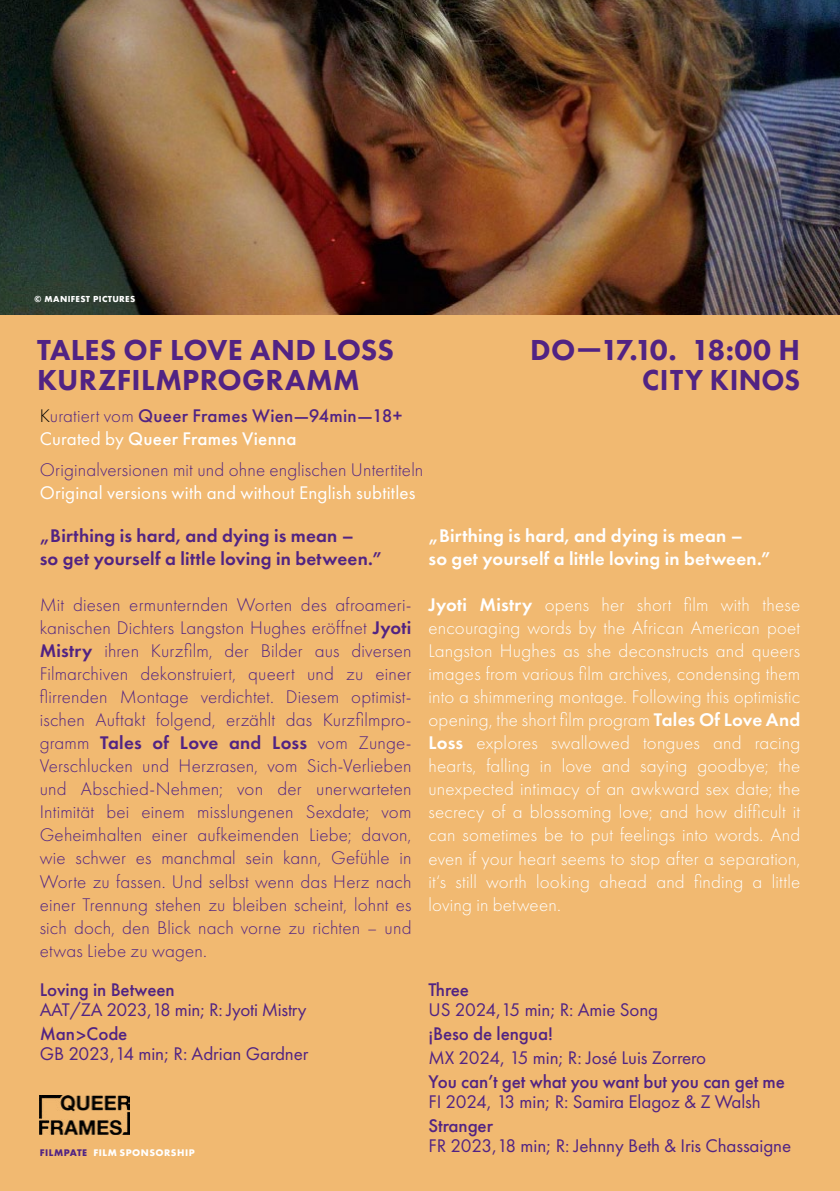
<style>
.page{position:relative;width:840px;height:1191px;background:#fff}
.page>*{position:absolute;margin:0;border:0;box-sizing:border-box;transform-origin:0 0}
.t1{font:800 30px/30px "Futura PT";letter-spacing:.01em;color:#512383}
.t2{font:300 19px/23px "Futura PT";letter-spacing:.01em;color:#512383;text-align:justify}
.t3{font:300 19px/23px "Futura PT";letter-spacing:.01em;color:#fff;text-align:justify}
.t4{font:19px "Futura PT";letter-spacing:-.005em;color:#512383}
.t5{font:500 19px/23px "Futura PT";letter-spacing:-.005em;color:#512383}
.t6{font:600 19px/23px "Futura PT";letter-spacing:.01em;color:#512383}
.t7{font:600 19px/23px "Futura PT";letter-spacing:.01em;color:#fff}
.t8{font:19px "Futura PT";letter-spacing:.01em;color:#fff}
.t9{font:700 10px "Futura PT";letter-spacing:.05em;color:#fff}
.t10{font:700 8px "Futura";letter-spacing:.04em;color:#fff}
.s1{font-weight:300;color:#000}
.s2{font-weight:300}
.s3{font-weight:400;color:#fff}
.s4{color:#fff}
.s5{font-weight:600}
.s6{color:#512383}
</style>
<div class="page">
<div style="left:0;top:0;width:839px;height:1191px;background:#f1b971"></div>
<img style="left:0;top:0;width:839px;height:315px">
<img style="left:40px;top:1095px;width:89px;height:39px">
<hr style="left:839px;top:0;width:1px;height:34px;background:#e71483">
<p class="t10" style="left:34px;top:293px;width:103px">© MANIFEST PICTURES</p>
<h1 class="t1" style="left:37px;top:335px;width:358px">TALES OF LOVE AND LOSS<br>KURZFILMPROGRAMM</h1>
<p class="t5" style="left:40px;top:404px;width:364px"><span class="s1">K</span><span class="s2">uratiert vom</span> Queer Frames Wien—94min—18+<br><span class="s3">Curated by</span> <span class="s4">Queer Frames Vienna</span></p>
<p class="t2" style="left:40px;top:459px;width:385px">Originalversionen mit und ohne englischen Untertiteln</p>
<p class="t8" style="left:40px;top:482px;width:377px">Original versions with and without English subtitles</p>
<h1 class="t1" style="left:530px;top:335px;width:271px;text-align:right">DO—17.10. 18:00 H<br>CITY KINOS</h1>
<p class="t6" style="left:40px;top:524px;width:343px">„Birthing is hard, and dying is mean –<br>so get yourself a little loving in between.”</p>
<p class="t2" style="left:40px;top:593px;width:373px">Mit diesen ermunternden Worten des afroameri&shy;kanischen Dichters Langston Hughes eröffnet <span class="s5">Jyoti Mistry</span> ihren Kurzfilm, der Bilder aus diversen Filmarchiven dekonstruiert, queert und zu einer flirrenden Montage verdichtet. Diesem optimist&shy;ischen Auftakt folgend, erzählt das Kurzfilmpro&shy;gramm <span class="s5">Tales of Love and Loss</span> vom Zunge-Verschlucken und Herzrasen, vom Sich-Verlieben und Abschied-Nehmen; von der unerwarteten Intimität bei einem misslungenen Sexdate; vom Geheimhalten einer aufkeimenden Liebe; davon, wie schwer es manchmal sein kann, Gefühle in Worte zu fassen. Und selbst wenn das Herz nach einer Trennung stehen zu bleiben scheint, lohnt es sich doch, den Blick nach vorne zu richten – und etwas Liebe zu wagen.</p>
<p class="t5" style="left:40px;top:978px;width:136px">Loving in Between</p>
<p class="t4" style="left:40px;top:998px;width:268px">AAT/ZA 2023,18 min; R: Jyoti Mistry</p>
<p class="t5" style="left:40px;top:1022px;width:89px">Man&gt;Code</p>
<p class="t4" style="left:40px;top:1042px;width:270px">GB 2023,14 min; R: Adrian Gardner</p>
<p class="t9" style="left:40px;top:1146px;width:156px"><span class="s6">FILMPATE</span> FILM SPONSORSHIP</p>
<p class="t7" style="left:428px;top:524px;width:343px">„Birthing is hard, and dying is mean –<br>so get yourself a little loving in between.”</p>
<p class="t3" style="left:428px;top:593px;width:373px"><span class="s5">Jyoti Mistry</span> opens her short film with these encouraging words by the African American poet Langston Hughes as she deconstructs and queers images from various film archives, condensing them into a shimmering montage. Following this optimistic opening, the short film program <span class="s5">Tales Of Love And Loss</span> explores swallowed tongues and racing hearts, falling in love and saying goodbye; the unexpected intimacy of an awkward sex date; the secrecy of a blossoming love; and how difficult it can sometimes be to put feelings into words. And even if your heart seems to stop after a separation, it‘s still worth looking ahead and finding a little loving in between.</p>
<p class="t5" style="left:428px;top:978px;width:42px">Three</p>
<p class="t4" style="left:428px;top:998px;width:231px">US 2024,15 min; R: Amie Song</p>
<p class="t5" style="left:428px;top:1022px;width:126px">¡Beso de lengua!</p>
<p class="t4" style="left:428px;top:1046px;width:279px">MX 2024, 15 min; R: José Luis Zorrero</p>
<p class="t5" style="left:428px;top:1070px;width:358px">You can’t get what you want but you can get me</p>
<p class="t4" style="left:428px;top:1090px;width:333px">FI 2024, 13 min; R: Samira Elagoz &amp; Z Walsh</p>
<p class="t5" style="left:428px;top:1114px;width:66px">Stranger</p>
<p class="t4" style="left:428px;top:1134px;width:364px">FR 2023,18 min; R: Jehnny Beth &amp; Iris Chassaigne</p>
</div>
